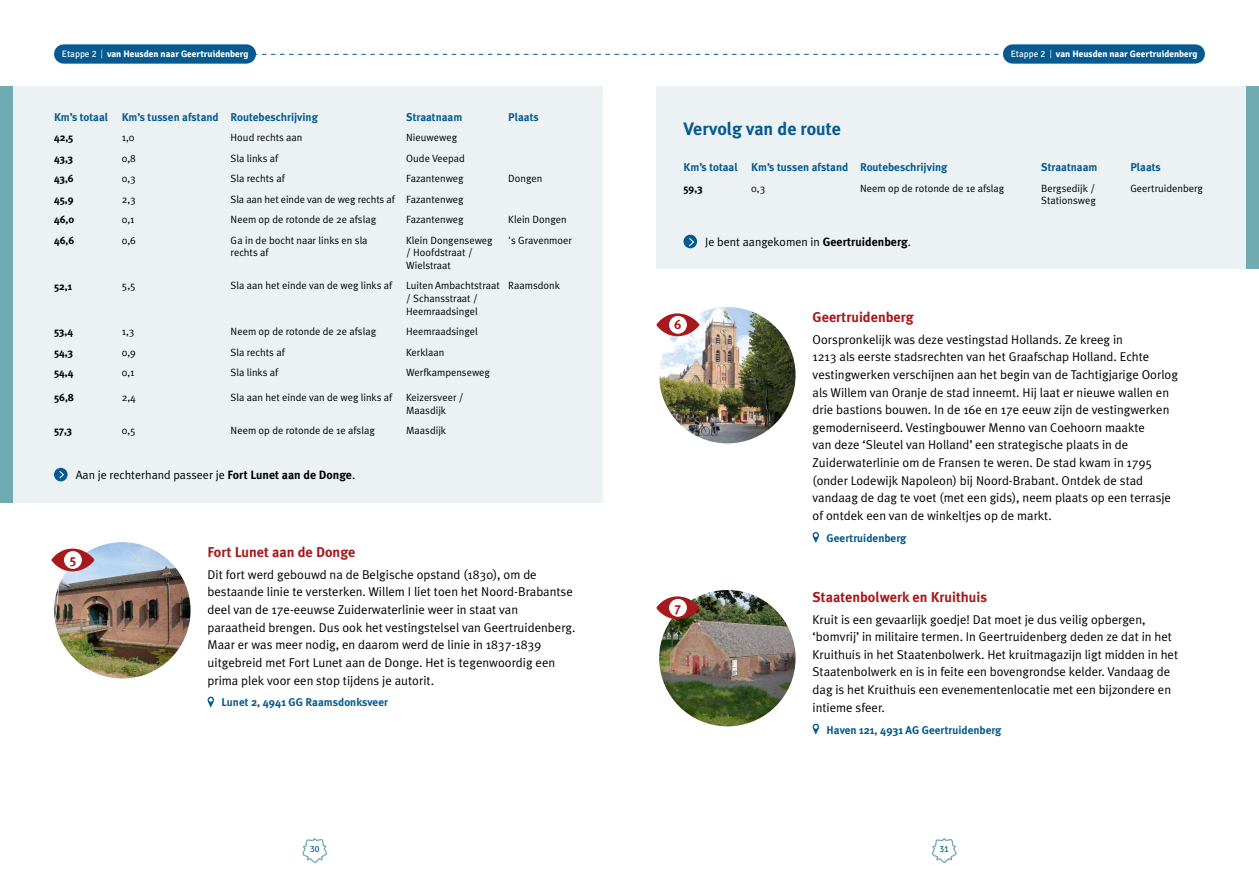
<style>
.page{position:relative;width:1259px;height:893px;background:#fff}
.page>*{position:absolute;margin:0;border:0;box-sizing:border-box;transform-origin:0 0}
.t1{font:700 18px "Meta Plus";color:#055b8f}
.t2{font:700 14.25px "Meta Plus";color:#a6191d}
.t3{font:700 13.2px "Meta Plus";color:#a6191d}
.t4{font:12.75px/17.5px "Meta Plus";color:#000}
.t5{font:12px "Meta Plus";color:#000}
.t6{font:700 11.25px "Meta Plus";color:#055b8f}
.t7{font:10.5px/12.6px "Meta Plus";color:#000}
.t8{font:700 10.5px "Meta Plus";color:#000}
.t9{font:700 9.3px "Signika Negative";color:#fff}
.t10{font:9px "Signika Negative";color:#055b8f}
.s1{font-weight:400}
.s2{font-family:"Raleway";font-weight:400}
.s3{font-weight:700}
</style>
<div class="page">
<svg style="left:302px;top:837px;width:25px;height:26px"></svg>
<svg style="left:931px;top:838px;width:26px;height:25px"></svg>
<div style="left:657px;top:86px;width:602px;height:183px;background:#ecf2f4"></div>
<div style="left:1246px;top:86px;width:13px;height:183px;background:#70abb2"></div>
<div style="left:0;top:86px;width:602px;height:417px;background:#ecf2f4"></div>
<div style="left:0;top:86px;width:13px;height:417px;background:#70abb2"></div>
<div style="left:54px;top:468px;width:14px;height:13px;background:#055b8f;border-radius:50%"></div>
<svg style="left:59px;top:471px;width:5px;height:8px"></svg>
<div style="left:683px;top:235px;width:14px;height:13px;background:#055b8f;border-radius:50%"></div>
<svg style="left:689px;top:238px;width:6px;height:9px"></svg>
<img style="left:54px;top:542px;width:136px;height:136px;border-radius:68px">
<img style="left:659px;top:307px;width:136px;height:136px;border-radius:68px">
<img style="left:659px;top:590px;width:136px;height:136px;border-radius:68px">
<svg style="left:51px;top:549px;width:43px;height:22px"></svg>
<svg style="left:656px;top:313px;width:43px;height:23px"></svg>
<svg style="left:656px;top:596px;width:43px;height:23px"></svg>
<svg style="left:207px;top:697px;width:7px;height:10px"></svg>
<svg style="left:812px;top:532px;width:7px;height:11px"></svg>
<svg style="left:812px;top:724px;width:7px;height:11px"></svg>
<svg style="left:54px;top:54px;width:958px;height:1px"></svg>
<div style="left:64px;top:44px;width:182px;height:20px;background:#055b8f"></div>
<div style="left:1012px;top:44px;width:183px;height:20px;background:#055b8f"></div>
<p class="t9" style="left:62px;top:48px;width:188px"><span class="s1">Etappe 2</span> <span class="s2">|</span> van Heusden naar Geertruidenberg</p>
<p class="t9" style="left:1010px;top:48px;width:188px"><span class="s1">Etappe 2</span> <span class="s2">|</span> van Heusden naar Geertruidenberg</p>
<p class="t6" style="left:54px;top:110px;width:265px">Km’s totaal Km’s tussen afstand Routebeschrijving</p>
<p class="t6" style="left:406px;top:110px;width:58px">Straatnaam</p>
<p class="t6" style="left:508px;top:110px;width:32px">Plaats</p>
<p class="t8" style="left:54px;top:132px;width:21px">42,5</p>
<p class="t7" style="left:122px;top:131px;width:14px">1,0</p>
<p class="t7" style="left:231px;top:131px;width:73px">Houd rechts aan</p>
<p class="t7" style="left:406px;top:131px;width:52px">Nieuweweg</p>
<p class="t8" style="left:54px;top:152px;width:21px">43,3</p>
<p class="t7" style="left:122px;top:152px;width:16px">0,8</p>
<p class="t7" style="left:231px;top:152px;width:49px">Sla links af</p>
<p class="t7" style="left:406px;top:152px;width:60px">Oude Veepad</p>
<p class="t8" style="left:54px;top:173px;width:21px">43,6</p>
<p class="t7" style="left:122px;top:172px;width:16px">0,3</p>
<p class="t7" style="left:231px;top:172px;width:56px">Sla rechts af</p>
<p class="t7" style="left:406px;top:172px;width:59px">Fazantenweg</p>
<p class="t7" style="left:508px;top:172px;width:36px">Dongen</p>
<p class="t8" style="left:54px;top:193px;width:21px">45,9</p>
<p class="t7" style="left:122px;top:193px;width:16px">2,3</p>
<p class="t7" style="left:231px;top:193px;width:235px">Sla aan het einde van de weg rechts af Fazantenweg</p>
<p class="t8" style="left:54px;top:214px;width:22px">46,0</p>
<p class="t7" style="left:122px;top:213px;width:14px">0,1</p>
<p class="t7" style="left:231px;top:213px;width:147px">Neem op de rotonde de 2e afslag</p>
<p class="t7" style="left:406px;top:213px;width:59px">Fazantenweg</p>
<p class="t7" style="left:508px;top:213px;width:60px">Klein Dongen</p>
<p class="t8" style="left:54px;top:234px;width:22px">46,6</p>
<p class="t7" style="left:122px;top:234px;width:16px">0,6</p>
<p class="t7" style="left:231px;top:234px;width:138px">Ga in de bocht naar links en sla rechts af</p>
<p class="t7" style="left:406px;top:234px;width:88px">Klein Dongenseweg / Hoofdstraat /<br>Wielstraat</p>
<p class="t7" style="left:508px;top:234px;width:65px">'s Gravenmoer</p>
<p class="t8" style="left:54px;top:280px;width:20px">52,1</p>
<p class="t7" style="left:122px;top:279px;width:16px">5,5</p>
<p class="t7" style="left:231px;top:279px;width:163px">Sla aan het einde van de weg links af</p>
<p class="t7" style="left:406px;top:279px;width:95px">Luiten Ambachtstraat / Schansstraat /<br>Heemraadsingel</p>
<p class="t7" style="left:508px;top:279px;width:53px">Raamsdonk</p>
<p class="t8" style="left:54px;top:325px;width:21px">53,4</p>
<p class="t7" style="left:122px;top:325px;width:14px">1,3</p>
<p class="t7" style="left:231px;top:325px;width:147px">Neem op de rotonde de 2e afslag</p>
<p class="t7" style="left:406px;top:325px;width:73px">Heemraadsingel</p>
<p class="t8" style="left:54px;top:346px;width:21px">54,3</p>
<p class="t7" style="left:122px;top:346px;width:16px">0,9</p>
<p class="t7" style="left:231px;top:346px;width:56px">Sla rechts af</p>
<p class="t7" style="left:406px;top:346px;width:40px">Kerklaan</p>
<p class="t8" style="left:54px;top:366px;width:21px">54,4</p>
<p class="t7" style="left:122px;top:366px;width:14px">0,1</p>
<p class="t7" style="left:231px;top:366px;width:49px">Sla links af</p>
<p class="t7" style="left:406px;top:366px;width:85px">Werfkampenseweg</p>
<p class="t8" style="left:54px;top:391px;width:22px">56,8</p>
<p class="t7" style="left:122px;top:391px;width:16px">2,4</p>
<p class="t7" style="left:231px;top:391px;width:163px">Sla aan het einde van de weg links af</p>
<p class="t7" style="left:406px;top:391px;width:59px">Keizersveer /<br>Maasdijk</p>
<p class="t8" style="left:54px;top:424px;width:20px">57,3</p>
<p class="t7" style="left:122px;top:424px;width:16px">0,5</p>
<p class="t7" style="left:231px;top:424px;width:146px">Neem op de rotonde de 1e afslag</p>
<p class="t7" style="left:406px;top:424px;width:41px">Maasdijk</p>
<p class="t5" style="left:76px;top:468px;width:281px">Aan je rechterhand passeer je <span class="s3">Fort Lunet aan de Donge</span>.</p>
<p class="t3" style="left:70px;top:551px;width:8px">5</p>
<p class="t2" style="left:207px;top:544px;width:149px">Fort Lunet aan de Donge</p>
<p class="t4" style="left:207px;top:565px;width:369px">Dit fort werd gebouwd na de Belgische opstand (1830), om de bestaande linie te versterken. Willem I liet toen het Noord-Brabantse deel van de 17e-eeuwse Zuiderwaterlinie weer in staat van paraatheid brengen. Dus ook het vestingstelsel van Geertruidenberg.<br>Maar er was meer nodig, en daarom werd de linie in 1837-1839 uitgebreid met Fort Lunet aan de Donge. Het is tegenwoordig een prima plek voor een stop tijdens je autorit.</p>
<p class="t6" style="left:222px;top:696px;width:168px">Lunet 2, 4941 GG Raamsdonksveer</p>
<h1 class="t1" style="left:683px;top:118px;width:159px">Vervolg van de route</h1>
<p class="t6" style="left:683px;top:161px;width:265px">Km’s totaal Km’s tussen afstand Routebeschrijving</p>
<p class="t6" style="left:1041px;top:161px;width:58px">Straatnaam</p>
<p class="t6" style="left:1130px;top:161px;width:32px">Plaats</p>
<p class="t8" style="left:683px;top:182px;width:21px">59,3</p>
<p class="t7" style="left:751px;top:181px;width:16px">0,3</p>
<p class="t7" style="left:860px;top:181px;width:146px">Neem op de rotonde de 1e afslag</p>
<p class="t7" style="left:1041px;top:181px;width:56px">Bergsedijk /<br>Stationsweg</p>
<p class="t7" style="left:1130px;top:181px;width:74px">Geertruidenberg</p>
<p class="t5" style="left:705px;top:235px;width:207px">Je bent aangekomen in <span class="s3">Geertruidenberg</span>.</p>
<p class="t3" style="left:674px;top:316px;width:9px">6</p>
<p class="t3" style="left:675px;top:599px;width:8px">7</p>
<p class="t2" style="left:812px;top:309px;width:102px">Geertruidenberg</p>
<p class="t4" style="left:812px;top:330px;width:367px">Oorspronkelijk was deze vestingstad Hollands. Ze kreeg in<br>1213 als eerste stadsrechten van het Graafschap Holland. Echte vestingwerken verschijnen aan het begin van de Tachtigjarige Oorlog als Willem van Oranje de stad inneemt. Hij laat er nieuwe wallen en drie bastions bouwen. In de 16e en 17e eeuw zijn de vestingwerken gemoderniseerd. Vestingbouwer Menno van Coehoorn maakte<br>van deze ‘Sleutel van Holland’ een strategische plaats in de Zuiderwaterlinie om de Fransen te weren. De stad kwam in 1795 (onder Lodewijk Napoleon) bij Noord-Brabant. Ontdek de stad vandaag de dag te voet (met een gids), neem plaats op een terrasje of ontdek een van de winkeltjes op de markt.</p>
<p class="t6" style="left:826px;top:531px;width:81px">Geertruidenberg</p>
<p class="t2" style="left:812px;top:588px;width:176px">Staatenbolwerk en Kruithuis</p>
<p class="t4" style="left:812px;top:610px;width:367px">Kruit is een gevaarlijk goedje! Dat moet je dus veilig opbergen, ‘bomvrij’ in militaire termen. In Geertruidenberg deden ze dat in het Kruithuis in het Staatenbolwerk. Het kruitmagazijn ligt midden in het Staatenbolwerk en is in feite een bovengrondse kelder. Vandaag de dag is het Kruithuis een evenementenlocatie met een bijzondere en intieme sfeer.</p>
<p class="t6" style="left:826px;top:723px;width:176px">Haven 121, 4931 AG Geertruidenberg</p>
<p class="t10" style="left:310px;top:844px;width:11px">30</p>
<p class="t10" style="left:939px;top:844px;width:11px">31</p>
</div>
